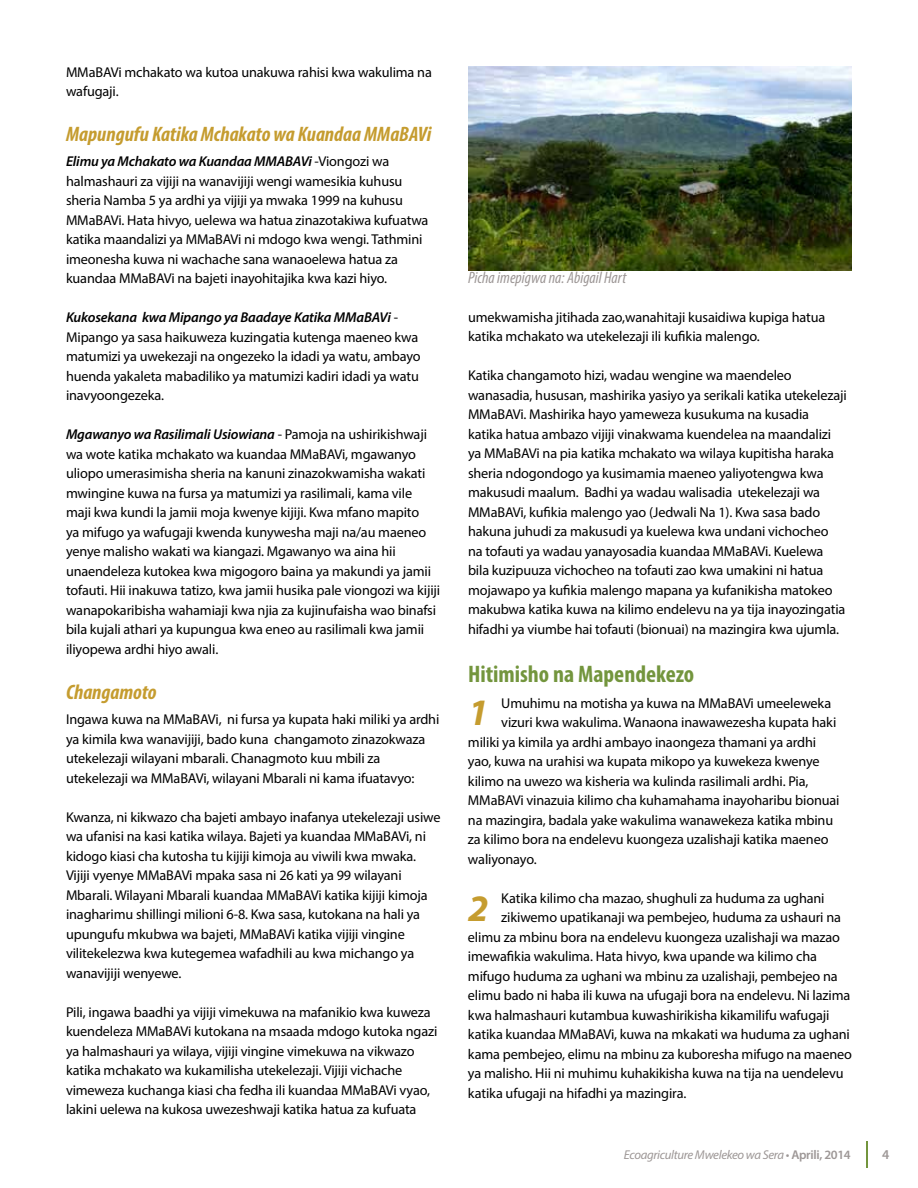
<style>
.page{position:relative;width:918px;height:1188px;background:#fff}
.page>*{position:absolute;margin:0;border:0;box-sizing:border-box;transform-origin:0 0}
.t1{font:italic 700 37.5px "Myriad Pro";color:#c59c2f}
.t2{font:700 condensed 24px "Myriad Pro";color:#73953d}
.t3{font:italic 700 condensed 21px "Myriad Pro";color:#c59c2f}
.t4{font:italic condensed 16.5px "Myriad Pro";color:#9d9796}
.t5{font:14.25px/19.5px "Myriad Pro";letter-spacing:-.01em;color:#000}
.t6{font:600 13.5px "Myriad Pro";color:#9d9796}
.t7{font:italic 12.75px "Myriad Pro";letter-spacing:-.025em;color:#9d9796}
.s1{font-weight:600;font-style:italic}
.s2{font-weight:600;font-style:normal}
</style>
<div class="page">
<hr style="left:866px;top:1142px;width:2px;height:26px;background:#73953d">
<img style="left:468px;top:66px;width:384px;height:204px">
<p class="t5" style="left:66px;top:62px;width:367px">MMaBAVi mchakato wa kutoa unakuwa rahisi kwa wakulima na wafugaji.</p>
<h3 class="t3" style="left:66px;top:121px;width:367px">Mapungufu Katika Mchakato wa Kuandaa MMaBAVi</h3>
<p class="t5" style="left:66px;top:152px;width:364px"><span class="s1">Elimu ya Mchakato wa Kuandaa MMABAVi</span> -Viongozi wa halmashauri za vijiji na wanavijiji wengi wamesikia kuhusu sheria Namba 5 ya ardhi ya vijiji ya mwaka 1999 na kuhusu MMaBAVi. Hata hivyo, uelewa wa hatua zinazotakiwa kufuatwa katika maandalizi ya MMaBAVi ni mdogo kwa wengi. Tathmini imeonesha kuwa ni wachache sana wanaoelewa hatua za kuandaa MMaBAVi na bajeti inayohitajika kwa kazi hiyo.</p>
<p class="t5" style="left:66px;top:308px;width:356px"><span class="s1">Kukosekana kwa Mipango ya Baadaye Katika MMaBAVi</span> - Mipango ya sasa haikuweza kuzingatia kutenga maeneo kwa matumizi ya uwekezaji na ongezeko la idadi ya watu, ambayo huenda yakaleta mabadiliko ya matumizi kadiri idadi ya watu inavyoongezeka.</p>
<p class="t5" style="left:66px;top:425px;width:376px"><span class="s1">Mgawanyo wa Rasilimali Usiowiana</span> - Pamoja na ushirikishwaji wa wote katika mchakato wa kuandaa MMaBAVi, mgawanyo uliopo umerasimisha sheria na kanuni zinazokwamisha wakati mwingine kuwa na fursa ya matumizi ya rasilimali, kama vile maji kwa kundi la jamii moja kwenye kijiji. Kwa mfano mapito<br>ya mifugo ya wafugaji kwenda kunywesha maji na/au maeneo yenye malisho wakati wa kiangazi. Mgawanyo wa aina hii unaendeleza kutokea kwa migogoro baina ya makundi ya jamii tofauti. Hii inakuwa tatizo, kwa jamii husika pale viongozi wa kijiji wanapokaribisha wahamiaji kwa njia za kujinufaisha wao binafsi bila kujali athari ya kupungua kwa eneo au rasilimali kwa jamii iliyopewa ardhi hiyo awali.</p>
<h3 class="t3" style="left:66px;top:679px;width:92px">Changamoto</h3>
<p class="t5" style="left:66px;top:709px;width:375px">Ingawa kuwa na MMaBAVi, ni fursa ya kupata haki miliki ya ardhi ya kimila kwa wanavijiji, bado kuna changamoto zinazokwaza utekelezaji wilayani mbarali. Chanagmoto kuu mbili za utekelezaji wa MMaBAVi, wilayani Mbarali ni kama ifuatavyo:</p>
<p class="t5" style="left:66px;top:807px;width:376px">Kwanza, ni kikwazo cha bajeti ambayo inafanya utekelezaji usiwe wa ufanisi na kasi katika wilaya. Bajeti ya kuandaa MMaBAVi, ni kidogo kiasi cha kutosha tu kijiji kimoja au viwili kwa mwaka.<br>Vijiji vyenye MMaBAVi mpaka sasa ni 26 kati ya 99 wilayani Mbarali. Wilayani Mbarali kuandaa MMaBAVi katika kijiji kimoja inagharimu shillingi milioni 6-8. Kwa sasa, kutokana na hali ya upungufu mkubwa wa bajeti, MMaBAVi katika vijiji vingine vilitekelezwa kwa kutegemea wafadhili au kwa michango ya wanavijiji wenyewe.</p>
<p class="t5" style="left:66px;top:1002px;width:373px">Pili, ingawa baadhi ya vijiji vimekuwa na mafanikio kwa kuweza kuendeleza MMaBAVi kutokana na msaada mdogo kutoka ngazi ya halmashauri ya wilaya, vijiji vingine vimekuwa na vikwazo katika mchakato wa kukamilisha utekelezaji. Vijiji vichache vimeweza kuchanga kiasi cha fedha ili kuandaa MMaBAVi vyao, lakini uelewa na kukosa uwezeshwaji katika hatua za kufuata</p>
<p class="t4" style="left:468px;top:267px;width:160px">Picha imepigwa na: Abigail Hart</p>
<p class="t5" style="left:468px;top:307px;width:359px">umekwamisha jitihada zao,wanahitaji kusaidiwa kupiga hatua katika mchakato wa utekelezaji ili kufikia malengo.</p>
<p class="t5" style="left:468px;top:366px;width:380px">Katika changamoto hizi, wadau wengine wa maendeleo wanasadia, hususan, mashirika yasiyo ya serikali katika utekelezaji MMaBAVi. Mashirika hayo yameweza kusukuma na kusadia katika hatua ambazo vijiji vinakwama kuendelea na maandalizi ya MMaBAVi na pia katika mchakato wa wilaya kupitisha haraka sheria ndogondogo ya kusimamia maeneo yaliyotengwa kwa makusudi maalum. Badhi ya wadau walisadia utekelezaji wa MMaBAVi, kufikia malengo yao (Jedwali Na 1). Kwa sasa bado hakuna juhudi za makusudi ya kuelewa kwa undani vichocheo na tofauti ya wadau yanayosadia kuandaa MMaBAVi. Kuelewa bila kuzipuuza vichocheo na tofauti zao kwa umakini ni hatua mojawapo ya kufikia malengo mapana ya kufanikisha matokeo makubwa katika kuwa na kilimo endelevu na ya tija inayozingatia hifadhi ya viumbe hai tofauti (bionuai) na mazingira kwa ujumla.</p>
<h2 class="t2" style="left:468px;top:659px;width:228px">Hitimisho na Mapendekezo</h2>
<p class="t5" style="left:501px;top:693px;width:331px">Umuhimu na motisha ya kuwa na MMaBAVi umeeleweka</p>
<p class="t5" style="left:501px;top:713px;width:337px">vizuri kwa wakulima. Wanaona inawawezesha kupata haki</p>
<p class="t5" style="left:468px;top:732px;width:350px">miliki ya kimila ya ardhi ambayo inaongeza thamani ya ardhi</p>
<p class="t5" style="left:468px;top:752px;width:353px">yao, kuwa na urahisi wa kupata mikopo ya kuwekeza kwenye</p>
<p class="t5" style="left:468px;top:771px;width:342px">kilimo na uwezo wa kisheria wa kulinda rasilimali ardhi. Pia,</p>
<p class="t5" style="left:468px;top:791px;width:373px">MMaBAVi vinazuia kilimo cha kuhamahama inayoharibu bionuai</p>
<p class="t5" style="left:468px;top:810px;width:367px">na mazingira, badala yake wakulima wanawekeza katika mbinu</p>
<p class="t5" style="left:468px;top:830px;width:362px">za kilimo bora na endelevu kuongeza uzalishaji katika maeneo</p>
<p class="t5" style="left:468px;top:849px;width:70px">waliyonayo.</p>
<p class="t5" style="left:501px;top:888px;width:325px">Katika kilimo cha mazao, shughuli za huduma za ughani</p>
<p class="t5" style="left:501px;top:908px;width:341px">zikiwemo upatikanaji wa pembejeo, huduma za ushauri na</p>
<p class="t5" style="left:468px;top:927px;width:373px">elimu za mbinu bora na endelevu kuongeza uzalishaji wa mazao</p>
<p class="t5" style="left:468px;top:947px;width:351px">imewafikia wakulima. Hata hivyo, kwa upande wa kilimo cha</p>
<p class="t5" style="left:468px;top:966px;width:371px">mifugo huduma za ughani wa mbinu za uzalishaji, pembejeo na</p>
<p class="t5" style="left:468px;top:986px;width:384px">elimu bado ni haba ili kuwa na ufugaji bora na endelevu. Ni lazima</p>
<p class="t5" style="left:468px;top:1005px;width:363px">kwa halmashauri kutambua kuwashirikisha kikamilifu wafugaji</p>
<p class="t5" style="left:468px;top:1025px;width:383px">katika kuandaa MMaBAVi, kuwa na mkakati wa huduma za ughani</p>
<p class="t5" style="left:468px;top:1044px;width:385px">kama pembejeo, elimu na mbinu za kuboresha mifugo na maeneo</p>
<p class="t5" style="left:468px;top:1064px;width:377px">ya malisho. Hii ni muhimu kuhakikisha kuwa na tija na uendelevu</p>
<p class="t5" style="left:468px;top:1083px;width:220px">katika ufugaji na hifadhi ya mazingira.</p>
<h1 class="t1" style="left:468px;top:688px;width:22px">1</h1>
<h1 class="t1" style="left:468px;top:884px;width:22px">2</h1>
<p class="t7" style="left:624px;top:1146px;width:228px">Ecoagriculture Mwelekeo wa Sera • <span class="s2">Aprili, 2014</span></p>
<p class="t6" style="left:882px;top:1146px;width:9px">4</p>
</div>
